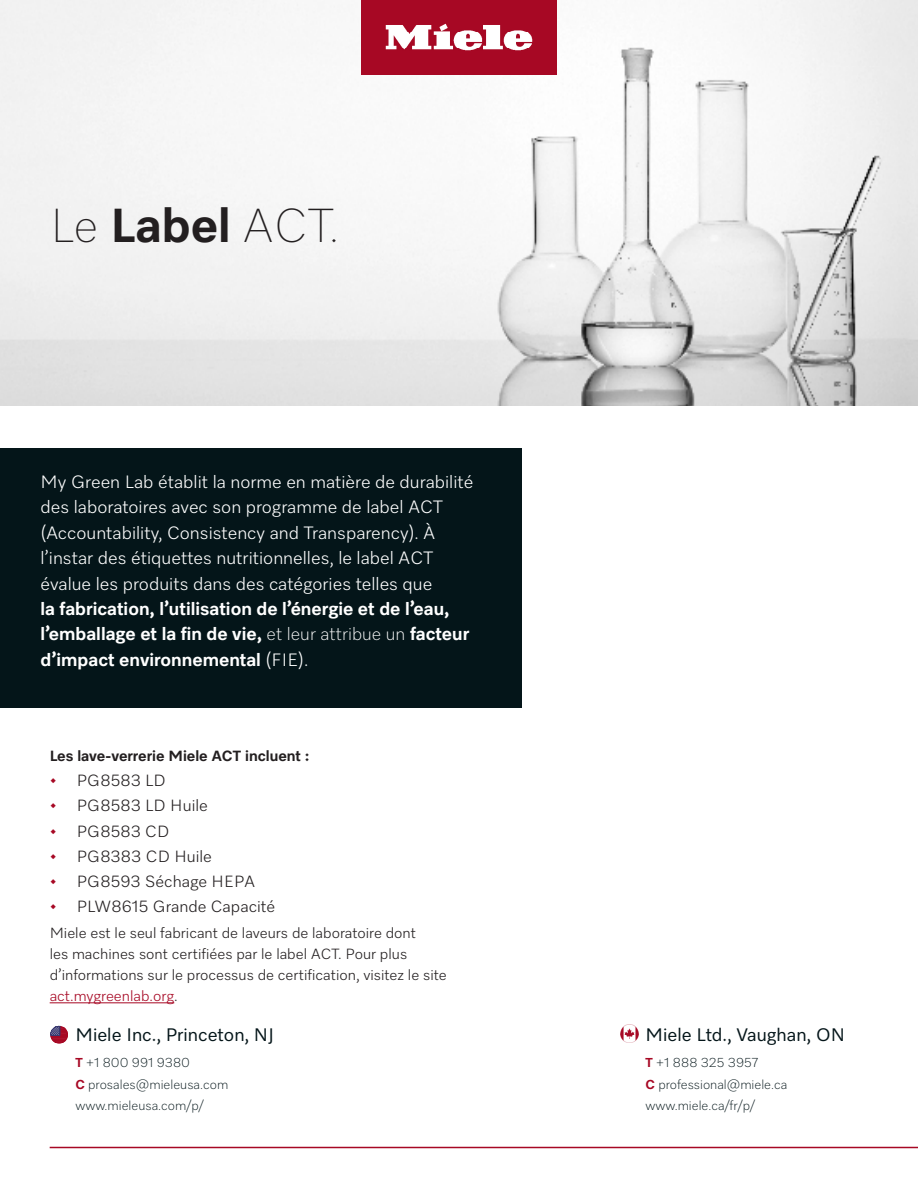
<style>
.page{position:relative;width:918px;height:1188px;background:#fff}
.page>*{position:absolute;margin:0;border:0;box-sizing:border-box;transform-origin:0 0}
.t1{font:200 48.45px "Miele Elements";color:#231f20}
.t2{font:18.45px "Miele Elements";color:#041519}
.t3{font:300 18.15px/25.3px "Miele Elements";color:#fff}
.t4{font:300 16.5px "Miele Elements";color:#231f20}
.t5{font:300 15px/21px "Miele Elements";color:#231f20}
.t6{font:700 15px "Miele Elements";color:#231f20}
.t7{font:300 13.2px "Miele Elements";color:#041519}
.s1{font-weight:700}
.s2{font-style:inherit}
.s3{font-weight:400;color:#a70824}
.s4{color:#a70824}
.s5{font-weight:700;color:#a70824}
</style>
<div class="page">
<hr style="left:50px;top:1147px;width:868px;height:1px;background:#a70824">
<div style="left:0;top:448px;width:522px;height:260px;background:#041519"></div>
<hr style="left:50px;top:1002px;width:124px;height:1px;background:#a70824">
<img style="left:0;top:0;width:918px;height:405px">
<img style="left:621px;top:1025px;width:18px;height:18px">
<svg style="left:51px;top:1026px;width:17px;height:17px"></svg>
<img style="left:361px;top:0;width:196px;height:74px">
<p class="t1" style="left:50px;top:194px;width:291px">Le <span class="s1">Label</span> ACT.</p>
<p class="t3" style="left:40px;top:468px;width:434px">My Green Lab établit la norme en matière de durabilité des laboratoires avec son programme de label ACT (Accountability, Consistency and Transparency). À l’instar des étiquettes nutritionnelles, le label ACT évalue les produits dans des catégories telles que<br><span class="s1">la fabrication, l’utilisation de l’énergie et de l’eau, l’emballage et la fin de vie,</span> <span class="s2">et leur attribue un</span> <span class="s1">facteur d’impact environnemental</span> (FIE).</p>
<p class="t6" style="left:50px;top:746px;width:261px">Les lave-verrerie Miele ACT incluent :</p>
<p class="t4" style="left:50px;top:770px;width:118px"><span class="s3">•</span> PG8583 LD</p>
<p class="t4" style="left:50px;top:795px;width:160px"><span class="s3">•</span> PG8583 LD Huile</p>
<p class="t4" style="left:50px;top:820px;width:121px"><span class="s3">•</span> PG8583 CD</p>
<p class="t4" style="left:50px;top:846px;width:164px"><span class="s3">•</span> PG8383 CD Huile</p>
<p class="t4" style="left:50px;top:871px;width:207px"><span class="s3">•</span> PG8593 Séchage HEPA</p>
<p class="t4" style="left:50px;top:896px;width:227px"><span class="s3">•</span> PLW8615 Grande Capacité</p>
<p class="t5" style="left:50px;top:921px;width:399px">Miele est le seul fabricant de laveurs de laboratoire dont<br>les machines sont certifiées par le label ACT. Pour plus d’informations sur le processus de certification, visitez le site <span class="s4">act.mygreenlab.org</span>.</p>
<p class="t2" style="left:75px;top:1023px;width:200px">Miele Inc., Princeton, NJ</p>
<p class="t7" style="left:75px;top:1054px;width:116px"><span class="s5">T</span> +1 800 991 9380</p>
<p class="t7" style="left:75px;top:1076px;width:154px"><span class="s5">C</span> prosales@mieleusa.com</p>
<p class="t7" style="left:75px;top:1097px;width:130px">www.mieleusa.com/p/</p>
<p class="t2" style="left:646px;top:1023px;width:201px">Miele Ltd., Vaughan, ON</p>
<p class="t7" style="left:646px;top:1054px;width:114px"><span class="s5">T</span> +1 888 325 3957</p>
<p class="t7" style="left:646px;top:1076px;width:143px"><span class="s5">C</span> professional@miele.ca</p>
<p class="t7" style="left:646px;top:1097px;width:111px">www.miele.ca/fr/p/</p>
</div>
